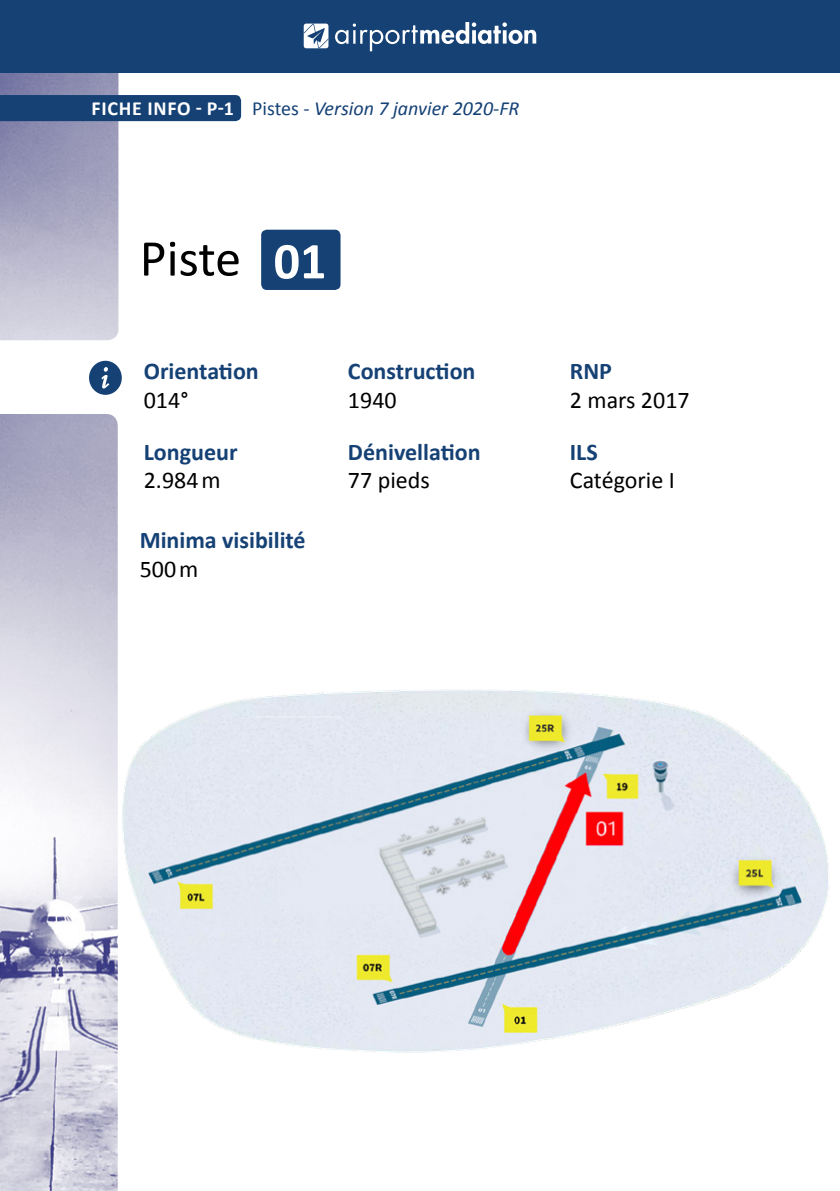
<style>
.page{position:relative;width:840px;height:1191px;background:#fff}
.page>*{position:absolute;margin:0;border:0;box-sizing:border-box;transform-origin:0 0}
.t1{font:52px "Calibri";letter-spacing:-.005em;color:#000}
.t2{font:700 24px "Calibri";color:#154175}
.t3{font:24px "Calibri";color:#000}
.t4{font:italic 20px "Calibri";color:#154175}
.s1{font-weight:700;font-style:normal;color:#fff}
.s2{font-style:normal}
.s3{font-weight:700;color:#fff}
</style>
<div class="page">
<img style="left:0;top:414px;width:118px;height:777px">
<img style="left:0;top:72px;width:118px;height:268px">
<div style="left:0;top:95px;width:241px;height:26px;background:#154175"></div>
<div style="left:0;top:0;width:839px;height:72px;background:#154175"></div>
<svg style="left:335px;top:22px;width:201px;height:29px"></svg>
<svg style="left:303px;top:24px;width:25px;height:24px"></svg>
<div style="left:261px;top:230px;width:79px;height:60px;background:#154175;border-radius:6px"></div>
<svg style="left:89px;top:361px;width:33px;height:34px"></svg>
<img style="left:122px;top:689px;width:707px;height:364px">
<p class="t4" style="left:91px;top:94px;width:429px"><span class="s1">FICHE INFO - P-1</span> <span class="s2">Pistes</span> - Version 7 janvier 2020-FR</p>
<h1 class="t1" style="left:140px;top:226px;width:188px">Piste <span class="s3">01</span></h1>
<p class="t2" style="left:144px;top:354px;width:116px">Orientation</p>
<p class="t3" style="left:144px;top:385px;width:46px">014°</p>
<p class="t2" style="left:144px;top:435px;width:95px">Longueur</p>
<p class="t3" style="left:144px;top:465px;width:78px">2.984m</p>
<p class="t2" style="left:140px;top:523px;width:167px">Minima visibilité</p>
<p class="t3" style="left:140px;top:554px;width:60px">500m</p>
<p class="t2" style="left:348px;top:354px;width:129px">Construction</p>
<p class="t3" style="left:348px;top:385px;width:50px">1940</p>
<p class="t2" style="left:348px;top:435px;width:134px">Dénivellation</p>
<p class="t3" style="left:348px;top:465px;width:83px">77 pieds</p>
<p class="t2" style="left:569px;top:354px;width:44px">RNP</p>
<p class="t3" style="left:569px;top:385px;width:121px">2 mars 2017</p>
<p class="t2" style="left:569px;top:435px;width:29px">ILS</p>
<p class="t3" style="left:569px;top:465px;width:106px">Catégorie I</p>
</div>
